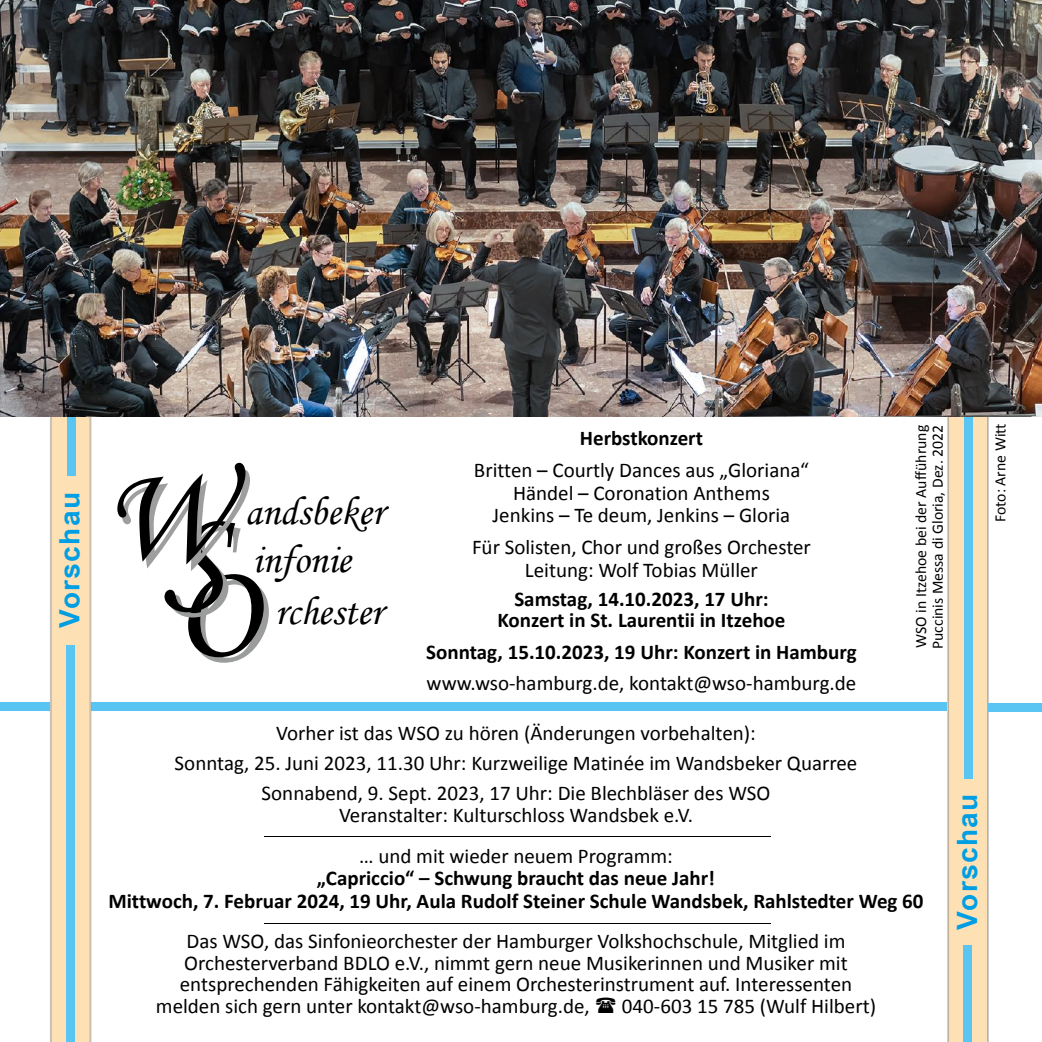
<style>
.page{position:relative;width:1042px;height:1042px;background:#fff}
.page>*{position:absolute;margin:0;border:0;box-sizing:border-box;transform-origin:0 0}
.t1{font:138.95px "Monotype Corsiva";color:#000}
.t2{font:40.6px "Monotype Corsiva";color:#000}
.t3{font:700 28px "Arial MT Std";letter-spacing:.045em;color:#009ee3}
.t4{font:21px/22.8px "Calibri";color:#000;text-align:center}
.t5{font:700 21px/21px "Calibri";color:#000;text-align:center}
.t6{font:15.75px/16.6px "Calibri";color:#000}
</style>
<div class="page">
<svg style="left:947px;top:417px;width:42px;height:625px"></svg>
<div style="left:91px;top:702px;width:856px;height:9px;background:#5ac5f2"></div>
<svg style="left:50px;top:417px;width:41px;height:625px"></svg>
<div style="left:66px;top:645px;width:9px;height:397px;background:#5ac5f2"></div>
<div style="left:67px;top:403px;width:9px;height:72px;background:#5ac5f2"></div>
<div style="left:989px;top:703px;width:53px;height:9px;background:#5ac5f2"></div>
<div style="left:0;top:702px;width:50px;height:9px;background:#5ac5f2"></div>
<div style="left:963px;top:945px;width:9px;height:97px;background:#5ac5f2"></div>
<div style="left:964px;top:410px;width:9px;height:368px;background:#5ac5f2"></div>
<img style="left:0;top:0;width:1042px;height:417px">
<hr style="left:264px;top:836px;width:507px;height:1px;background:#000">
<hr style="left:264px;top:923px;width:507px;height:1px;background:#000">
<h3 class="t3" style="left:53px;top:628px;width:137px;rotate:-90deg">Vorschau</h3>
<h1 class="t1" style="left:104px;top:453px;width:122px">WS</h1>
<h2 class="t2" style="left:245px;top:486px;width:140px">andsbeker</h2>
<h2 class="t2" style="left:253px;top:535px;width:100px">infonie</h2>
<h2 class="t2" style="left:275px;top:587px;width:109px">rchester</h2>
<h1 class="t1" style="left:174px;top:528px;width:84px">O</h1>
<p class="t5" style="left:580px;top:428px;width:125px">Herbstkonzert</p>
<p class="t4" style="left:474px;top:458px;width:336px">Britten – Courtly Dances aus „Gloriana“<br>Händel – Coronation Anthems<br>Jenkins – Te deum, Jenkins – Gloria</p>
<p class="t4" style="left:472px;top:535px;width:340px">Für Solisten, Chor und großes Orchester<br>Leitung: Wolf Tobias Müller</p>
<p class="t5" style="left:497px;top:589px;width:289px">Samstag, 14.10.2023, 17 Uhr:<br>Konzert in St. Laurentii in Itzehoe</p>
<p class="t5" style="left:426px;top:641px;width:432px">Sonntag, 15.10.2023, 19 Uhr: Konzert in Hamburg</p>
<p class="t4" style="left:427px;top:672px;width:431px">www.wso-hamburg.de, kontakt@wso-hamburg.de</p>
<p class="t6" style="left:912px;top:649px;width:226px;rotate:-90deg">WSO in Itzehoe bei der Aufführung<br>Puccinis Messa di Gloria, Dez. 2022</p>
<p class="t6" style="left:992px;top:522px;width:100px;rotate:-90deg">Foto: Arne Witt</p>
<p class="t4" style="left:175px;top:718px;width:684px;line-height:29.8px">Vorher ist das WSO zu hören (Änderungen vorbehalten):<br>Sonntag, 25. Juni 2023, 11.30 Uhr: Kurzweilige Matinée im Wandsbeker Quarree<br>Sonnabend, 9. Sept. 2023, 17 Uhr: Die Blechbläser des WSO</p>
<p class="t4" style="left:339px;top:795px;width:355px;line-height:40.2px">Veranstalter: Kulturschloss Wandsbek e.V. … und mit wieder neuem Programm:</p>
<p class="t5" style="left:108px;top:867px;width:816px;line-height:22.8px">„Capriccio“ – Schwung braucht das neue Jahr!<br>Mittwoch, 7. Februar 2024, 19 Uhr, Aula Rudolf Steiner Schule Wandsbek, Rahlstedter Weg 60</p>
<p class="t4" style="left:186px;top:929px;width:660px">Das WSO, das Sinfonieorchester der Hamburger Volkshochschule, Mitglied im</p>
<p class="t4" style="left:184px;top:951px;width:665px">Orchesterverband BDLO e.V., nimmt gern neue Musikerinnen und Musiker mit</p>
<p class="t4" style="left:180px;top:973px;width:674px">entsprechenden Fähigkeiten auf einem Orchesterinstrument auf. Interessenten</p>
<p class="t4" style="left:156px;top:995px;width:435px">melden sich gern unter kontakt@wso-hamburg.de,</p>
<p class="t4" style="left:622px;top:995px;width:256px">040-603 15 785 (Wulf Hilbert)</p>
<h3 class="t3" style="left:950px;top:929px;width:137px;rotate:-90deg">Vorschau</h3>
</div>
